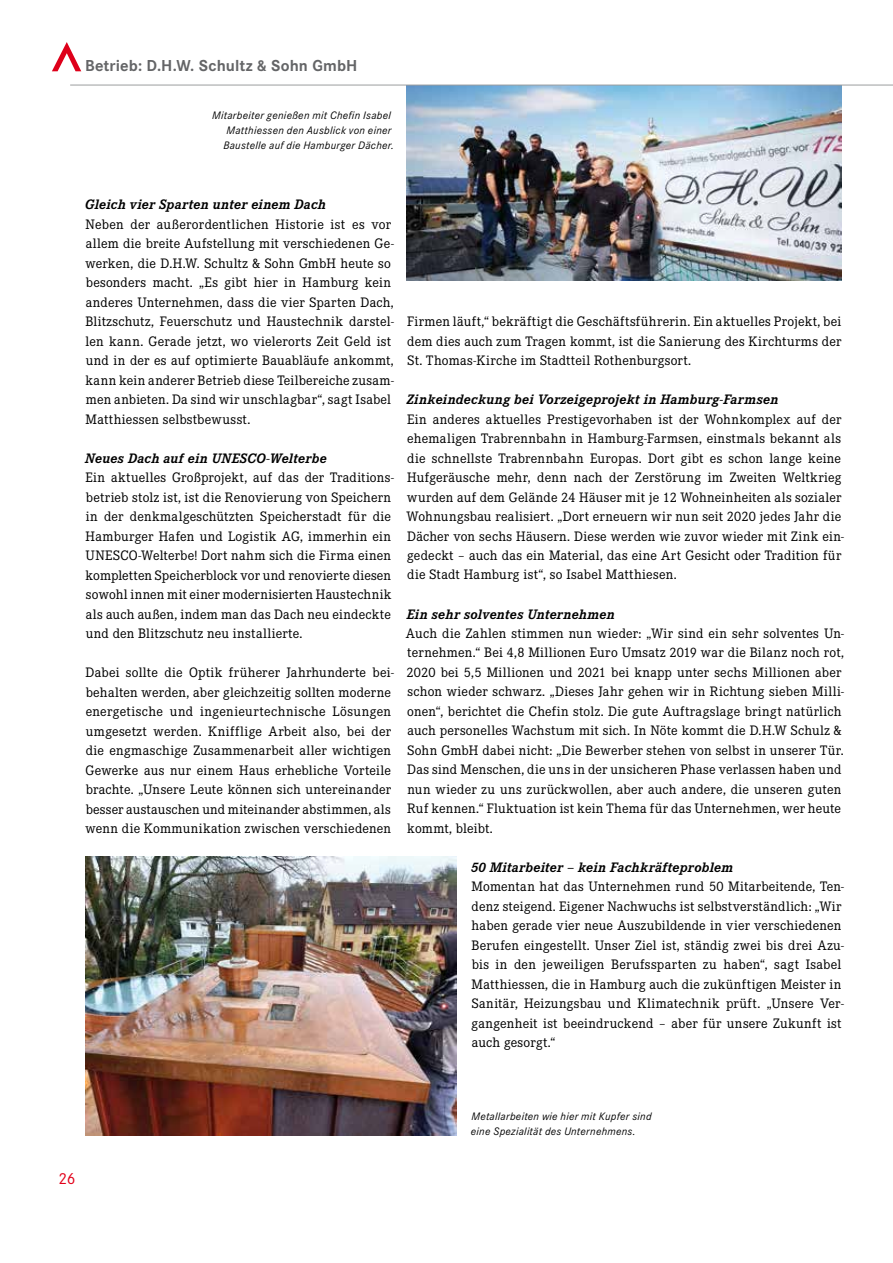
<style>
.page{position:relative;width:893px;height:1263px;background:#fff}
.page>*{position:absolute;margin:0;border:0;box-sizing:border-box;transform-origin:0 0}
.t1{font:700 16.5px "Corporate S Pro";letter-spacing:.005em;color:#646567}
.t2{font:16.5px "Corporate S Pro";color:#e2001a}
.t3{font:14.25px/19.5px "Corporate E Pro";letter-spacing:.015em;color:#000}
.t4{font:italic 700 14.25px "Corporate E Pro";letter-spacing:.015em;color:#000}
.t5{font:italic 11.25px/15px "Corporate S Pro";letter-spacing:.025em;color:#000}
</style>
<div class="page">
<img style="left:407px;top:86px;width:435px;height:195px">
<img style="left:85px;top:857px;width:371px;height:278px">
<hr style="left:70px;top:85px;width:823px;height:1px;background:#9c9e9f">
<svg style="left:52px;top:42px;width:29px;height:29px"></svg>
<p class="t1" style="left:85px;top:52px;width:274px">Betrieb: D.H.W. Schultz &amp; Sohn GmbH</p>
<p class="t5" style="left:223px;top:107px;width:172px;text-indent:-11px">Mitarbeiter genießen mit Chefin Isabel<br>Matthiessen den Ausblick von einer<br>Baustelle auf die Hamburger Dächer.</p>
<p class="t4" style="left:85px;top:194px;width:242px">Gleich vier Sparten unter einem Dach</p>
<p class="t3" style="left:86px;top:213px;width:310px">Neben der außerordentlichen Historie ist es vor allem die breite Aufstellung mit verschiedenen Ge&shy;werken, die D.H.W. Schultz &amp; Sohn GmbH heute so besonders macht. „Es gibt hier in Hamburg kein anderes Unternehmen, dass die vier Sparten Dach, Blitzschutz, Feuerschutz und Haustechnik darstel&shy;len kann. Gerade jetzt, wo vielerorts Zeit Geld ist und in der es auf optimierte Bauabläufe ankommt, kann kein anderer Betrieb diese Teilbereiche zusam&shy;men anbieten. Da sind wir unschlagbar“, sagt Isabel Matthiessen selbstbewusst.</p>
<p class="t4" style="left:85px;top:447px;width:243px">Neues Dach auf ein UNESCO-Welterbe</p>
<p class="t3" style="left:85px;top:467px;width:310px">Ein aktuelles Großprojekt, auf das der Traditions&shy;betrieb stolz ist, ist die Renovierung von Speichern in der denkmalgeschützten Speicherstadt für die Hamburger Hafen und Logistik AG, immerhin ein UNESCO-Welterbe! Dort nahm sich die Firma einen kompletten Speicherblock vor und renovierte diesen sowohl innen mit einer modernisierten Haustechnik als auch außen, indem man das Dach neu eindeckte und den Blitzschutz neu installierte.</p>
<p class="t3" style="left:85px;top:662px;width:310px">Dabei sollte die Optik früherer Jahrhunderte bei&shy;behalten werden, aber gleichzeitig sollten moderne energetische und ingenieurtechnische Lösungen umgesetzt werden. Knifflige Arbeit also, bei der die engmaschige Zusammenarbeit aller wichtigen Gewerke aus nur einem Haus erhebliche Vorteile brachte. „Unsere Leute können sich untereinander besser austauschen und miteinander abstimmen, als wenn die Kommunikation zwischen verschiedenen</p>
<p class="t3" style="left:407px;top:311px;width:436px;text-align:justify">Firmen läuft,“ bekräftigt die Geschäftsführerin. Ein aktuelles Projekt, bei dem dies auch zum Tragen kommt, ist die Sanierung des Kirchturms der St. Thomas-Kirche im Stadtteil Rothenburgsort.</p>
<p class="t4" style="left:407px;top:388px;width:373px">Zinkeindeckung bei Vorzeigeprojekt in Hamburg-Farmsen</p>
<p class="t3" style="left:407px;top:408px;width:439px">Ein anderes aktuelles Prestigevorhaben ist der Wohnkomplex auf der ehemaligen Trabrennbahn in Hamburg-Farmsen, einstmals bekannt als die schnellste Trabrennbahn Europas. Dort gibt es schon lange keine Hufgeräusche mehr, denn nach der Zerstörung im Zweiten Weltkrieg wurden auf dem Gelände 24 Häuser mit je 12 Wohneinheiten als sozialer Wohnungsbau realisiert. „Dort erneuern wir nun seit 2020 jedes Jahr die Dächer von sechs Häusern. Diese werden wie zuvor wieder mit Zink ein&shy;gedeckt – auch das ein Material, das eine Art Gesicht oder Tradition für die Stadt Hamburg ist“, so Isabel Matthiesen.</p>
<p class="t4" style="left:407px;top:603px;width:209px">Ein sehr solventes Unternehmen</p>
<p class="t3" style="left:406px;top:623px;width:440px">Auch die Zahlen stimmen nun wieder: „Wir sind ein sehr solventes Un&shy;ternehmen.“ Bei 4,8 Millionen Euro Umsatz 2019 war die Bilanz noch rot, 2020 bei 5,5 Millionen und 2021 bei knapp unter sechs Millionen aber schon wieder schwarz. „Dieses Jahr gehen wir in Richtung sieben Milli&shy;onen“, berichtet die Chefin stolz. Die gute Auftragslage bringt natürlich auch personelles Wachstum mit sich. In Nöte kommt die D.H.W Schulz &amp; Sohn GmbH dabei nicht: „Die Bewerber stehen von selbst in unserer Tür.<br>Das sind Menschen, die uns in der unsicheren Phase verlassen haben und nun wieder zu uns zurückwollen, aber auch andere, die unseren guten Ruf kennen.“ Fluktuation ist kein Thema für das Unternehmen, wer heute kommt, bleibt.</p>
<p class="t4" style="left:471px;top:856px;width:264px">50 Mitarbeiter – kein Fachkräfteproblem</p>
<p class="t3" style="left:471px;top:876px;width:374px">Momentan hat das Unternehmen rund 50 Mitarbeitende, Ten&shy;denz steigend. Eigener Nachwuchs ist selbstverständlich: „Wir haben gerade vier neue Auszubildende in vier verschiedenen Berufen eingestellt. Unser Ziel ist, ständig zwei bis drei Azu&shy;bis in den jeweiligen Berufssparten zu haben“, sagt Isabel Matthiessen, die in Hamburg auch die zukünftigen Meister in Sanitär, Heizungsbau und Klimatechnik prüft. „Unsere Ver&shy;gangenheit ist beeindruckend – aber für unsere Zukunft ist auch gesorgt.“</p>
<p class="t2" style="left:58px;top:1167px;width:19px">26</p>
<p class="t5" style="left:471px;top:1108px;width:182px">Metallarbeiten wie hier mit Kupfer sind eine Spezialität des Unternehmens.</p>
</div>
